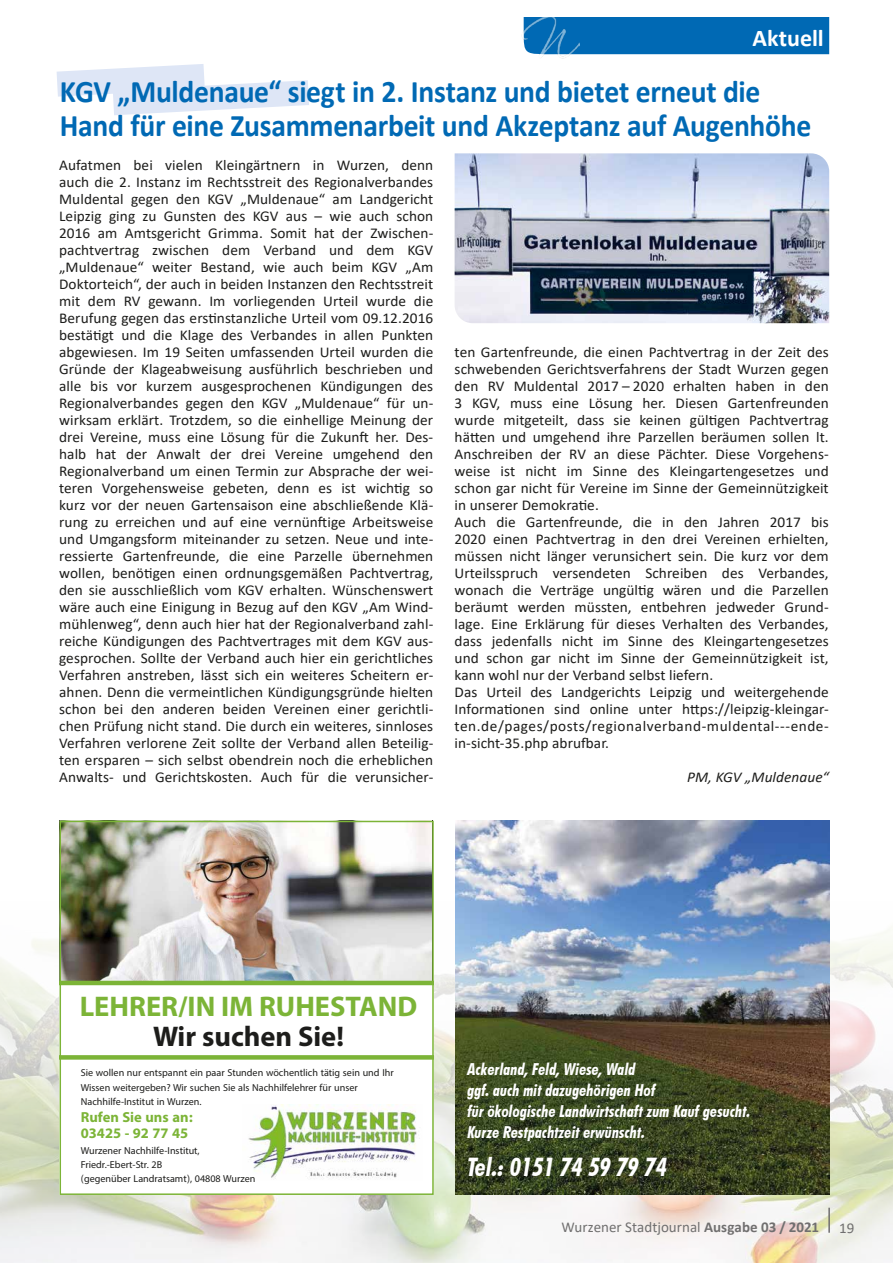
<style>
.page{position:relative;width:893px;height:1263px;background:#fff}
.page>*{position:absolute;margin:0;border:0;box-sizing:border-box;transform-origin:0 0}
.t1{font:900 37.5px "Arial";color:#1d1d1b}
.t2{font:700 31.5px/34px "Calibri";letter-spacing:-.01em;color:#0069b4;scale:.94 1}
.t3{font:700 30px "Arial";color:#1d1d1b}
.t4{font:700 28.5px "Myriad Pro";color:#7cb437}
.t5{font:700 28.5px "Myriad Pro";color:#1d1d1b}
.t6{font:900 27px "Arial";color:#1d1d1b}
.t7{font:italic 700 condensed 25.5px "Futura BT";color:#fff}
.t8{font:700 24px "Calibri";letter-spacing:-.005em;color:#fff}
.t9{font:700 20.4px/16px "Myriad Arabic";color:#7cb437}
.t10{font:italic 700 condensed 16.5px/21px "Futura BT";color:#fff}
.t11{font:15px/17px "Calibri";letter-spacing:.005em;color:#1d1d1b;text-align:justify}
.t12{font:15px "Calibri";color:#706f6f}
.t13{font:italic 15px "Calibri";letter-spacing:.005em;color:#1d1d1b}
.t14{font:14.25px/14.2px "Myriad Arabic";color:#1d1d1b}
.s1{font-weight:700}
</style>
<div class="page">
<div style="left:579px;top:17px;width:250px;height:38px;background:#0069b4"></div>
<img style="left:523px;top:17px;width:56px;height:42px">
<svg style="left:57px;top:64px;width:252px;height:51px"></svg>
<img style="left:0;top:834px;width:893px;height:429px">
<div style="left:60px;top:821px;width:374px;height:374px;background:#fff"></div>
<img style="left:63px;top:824px;width:368px;height:157px">
<img style="left:248px;top:1104px;width:172px;height:75px">
<svg style="left:63px;top:981px;width:368px;height:79px"></svg>
<div style="left:60px;top:821px;width:374px;height:374px;border:2px solid #7cb437"></div>
<img style="left:455px;top:821px;width:374px;height:374px">
<img style="left:455px;top:153px;width:374px;height:170px">
<hr style="left:828px;top:1208px;width:2px;height:25px;background:#706f6f">
<h3 class="t8" style="left:752px;top:21px;width:73px">Aktuell</h3>
<h2 class="t2" style="left:60px;top:74px;width:801px">KGV „Muldenaue“ siegt in 2. Instanz und bietet erneut die<br>Hand für eine Zusammenarbeit und Akzeptanz auf Augenhöhe</h2>
<p class="t11" style="left:59px;top:156px;width:376px">Aufatmen bei vielen Kleingärtnern in Wurzen, denn auch die 2. Instanz im Rechtsstreit des Regionalverbandes Muldental gegen den KGV „Muldenaue“ am Landgericht Leipzig ging zu Gunsten des KGV aus – wie auch schon 2016 am Amtsgericht Grimma. Somit hat der Zwischen&shy;pachtvertrag zwischen dem Verband und dem KGV „Muldenaue“ weiter Bestand, wie auch beim KGV „Am Doktorteich“, der auch in beiden Instanzen den Rechtsstreit mit dem RV gewann. Im vorliegenden Urteil wurde die Berufung gegen das erstinstanzliche Urteil vom 09.12.2016 bestätigt und die Klage des Verbandes in allen Punkten abgewiesen. Im 19 Seiten umfassenden Urteil wurden die Gründe der Klageabweisung ausführlich beschrieben und alle bis vor kurzem ausgesprochenen Kündigungen des Regionalverbandes gegen den KGV „Muldenaue“ für un&shy;wirksam erklärt. Trotzdem, so die einhellige Meinung der drei Vereine, muss eine Lösung für die Zukunft her. Des&shy;halb hat der Anwalt der drei Vereine umgehend den Regionalverband um einen Termin zur Absprache der wei&shy;teren Vorgehensweise gebeten, denn es ist wichtig so kurz vor der neuen Gartensaison eine abschließende Klä&shy;rung zu erreichen und auf eine vernünftige Arbeitsweise und Umgangsform miteinander zu setzen. Neue und inte&shy;ressierte Gartenfreunde, die eine Parzelle übernehmen wollen, benötigen einen ordnungsgemäßen Pachtvertrag, den sie ausschließlich vom KGV erhalten. Wünschenswert wäre auch eine Einigung in Bezug auf den KGV „Am Wind&shy;mühlenweg“, denn auch hier hat der Regionalverband zahl&shy;reiche Kündigungen des Pachtvertrages mit dem KGV aus&shy;gesprochen. Sollte der Verband auch hier ein gerichtliches Verfahren anstreben, lässt sich ein weiteres Scheitern er&shy;ahnen. Denn die vermeintlichen Kündigungsgründe hielten schon bei den anderen beiden Vereinen einer gerichtli&shy;chen Prüfung nicht stand. Die durch ein weiteres, sinnloses Verfahren verlorene Zeit sollte der Verband allen Beteilig&shy;ten ersparen – sich selbst obendrein noch die erheblichen Anwalts- und Gerichtskosten. Auch für die verunsicher-</p>
<p class="t11" style="left:455px;top:343px;width:376px;text-align:left">ten Gartenfreunde, die einen Pachtvertrag in der Zeit des schwebenden Gerichtsverfahrens der Stadt Wurzen gegen den RV Muldental 2017 – 2020 erhalten haben in den 3 KGV, muss eine Lösung her. Diesen Gartenfreunden wurde mitgeteilt, dass sie keinen gültigen Pachtvertrag hätten und umgehend ihre Parzellen beräumen sollen lt.<br>Anschreiben der RV an diese Pächter. Diese Vorgehens&shy;weise ist nicht im Sinne des Kleingartengesetzes und schon gar nicht für Vereine im Sinne der Gemeinnützigkeit in unserer Demokratie.<br>Auch die Gartenfreunde, die in den Jahren 2017 bis 2020 einen Pachtvertrag in den drei Vereinen erhielten, müssen nicht länger verunsichert sein. Die kurz vor dem Urteilsspruch versendeten Schreiben des Verbandes, wonach die Verträge ungültig wären und die Parzellen beräumt werden müssten, entbehren jedweder Grund&shy;lage. Eine Erklärung für dieses Verhalten des Verbandes, dass jedenfalls nicht im Sinne des Kleingartengesetzes und schon gar nicht im Sinne der Gemeinnützigkeit ist, kann wohl nur der Verband selbst liefern.<br>Das Urteil des Landgerichts Leipzig und weitergehende Informationen sind online unter https://leipzig-kleingar&shy;ten.de/pages/posts/regionalverband-muldental---ende&shy;in-sicht-35.php abrufbar.</p>
<p class="t13" style="left:687px;top:767px;width:143px">PM, KGV „Muldenaue“</p>
<h3 class="t6" style="left:77px;top:698px;width:344px">Lehrer/in im Ruhestand</h3>
<h1 class="t1" style="left:89px;top:731px;width:319px">Wir suchen Sie!</h1>
<h3 class="t4" style="left:80px;top:987px;width:339px">LEHRER/IN IM RUHESTAND</h3>
<h3 class="t5" style="left:153px;top:1017px;width:192px">Wir suchen Sie!</h3>
<p class="t14" style="left:81px;top:1066px;width:314px">Sie wollen nur entspannt ein paar Stunden wöchentlich tätig sein und Ihr<br>Wissen weitergeben? Wir suchen Sie als Nachhilfelehrer für unser<br>Nachhilfe-Institut in Wurzen.</p>
<h3 class="t9" style="left:81px;top:1107px;width:114px">Rufen Sie uns an:<br>03425 - 92 77 45</h3>
<p class="t14" style="left:81px;top:1144px;width:176px">Wurzener Nachhilfe-Institut,<br>Friedr.-Ebert-Str. 2B<br>(gegenüber Landratsamt), 04808 Wurzen</p>
<h3 class="t3" style="left:132px;top:1164px;width:228px">0 34 25-92 77 45</h3>
<p class="t10" style="left:467px;top:1058px;width:284px">Ackerland, Feld, Wiese, Wald<br>ggf. auch mit dazugehörigen Hof<br>für ökologische Landwirtschaft zum Kauf gesucht.<br>Kurze Restpachtzeit erwünscht.</p>
<h3 class="t7" style="left:467px;top:1151px;width:201px">Tel.: 0151 74 59 79 74</h3>
<p class="t12" style="left:561px;top:1217px;width:259px">Wurzener Stadtjournal <span class="s1">Ausgabe 03 / 2021</span></p>
<p class="t12" style="left:839px;top:1217px;width:17px">19</p>
</div>
